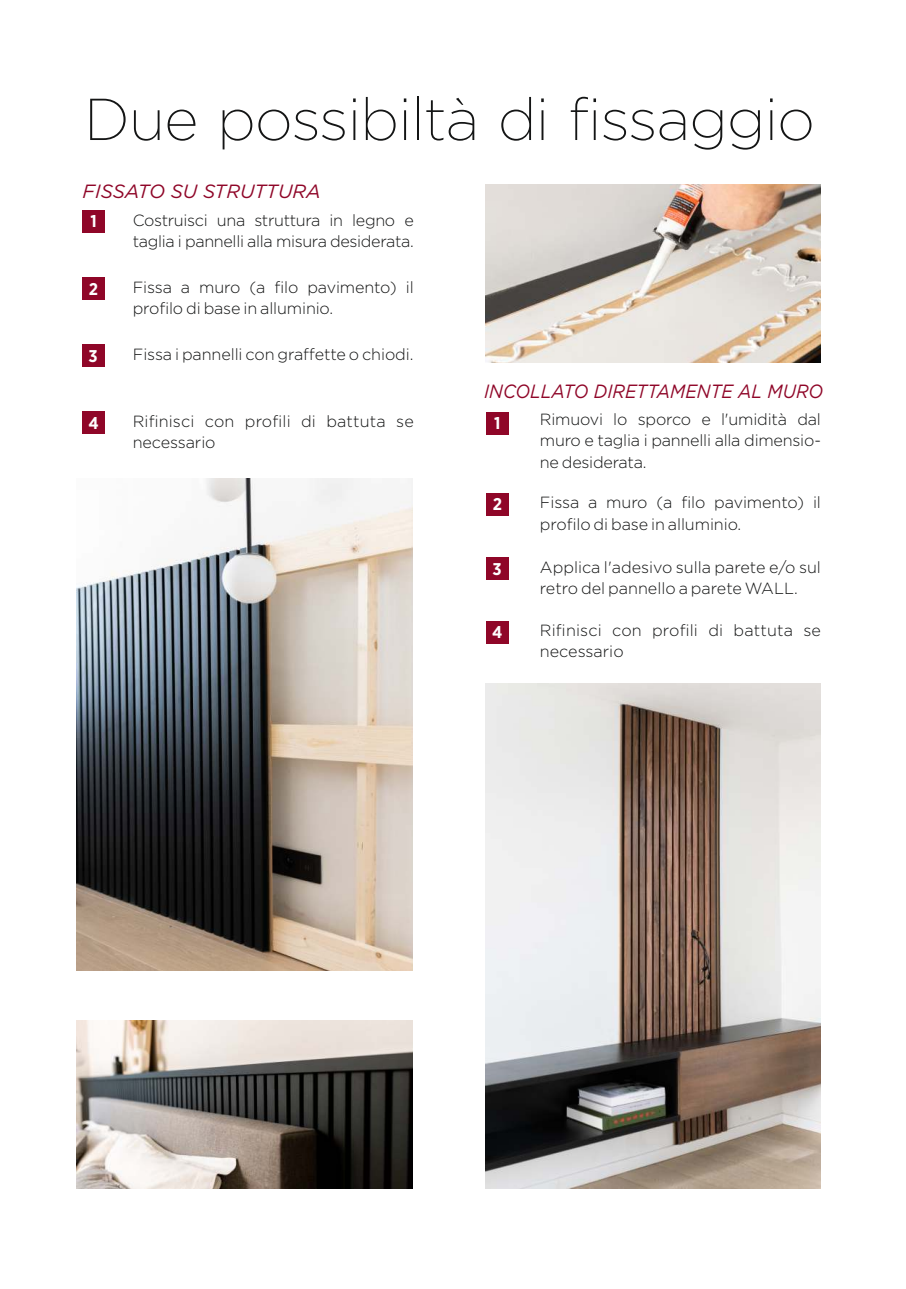
<style>
.page{position:relative;width:906px;height:1289px;background:#fff}
.page>*{position:absolute;margin:0;border:0;box-sizing:border-box;transform-origin:0 0}
.t1{font:200 58.95px "Gotham";letter-spacing:-.015em;color:#141515}
.t2{font:italic 19.2px "Gotham";color:#8f0628;scale:.92 1}
.t3{font:italic 19.2px "Gotham";color:#8f0628}
.t4{font:700 16.95px "Gotham Narrow";color:#fefefe}
.t5{font:300 16.2px/21.3px "Gotham";letter-spacing:-.01em;color:#141515}
.t6{font:300 16.2px/21.3px "Gotham";letter-spacing:.01em;color:#141515}
</style>
<div class="page">
<img style="left:76px;top:478px;width:337px;height:492px">
<img style="left:486px;top:184px;width:335px;height:178px">
<img style="left:76px;top:1020px;width:337px;height:168px">
<img style="left:486px;top:683px;width:335px;height:505px">
<div style="left:82px;top:210px;width:23px;height:23px;background:#8f0628"></div>
<div style="left:82px;top:277px;width:23px;height:23px;background:#8f0628"></div>
<div style="left:82px;top:344px;width:23px;height:23px;background:#8f0628"></div>
<div style="left:82px;top:411px;width:23px;height:23px;background:#8f0628"></div>
<div style="left:486px;top:412px;width:23px;height:23px;background:#8f0628"></div>
<div style="left:486px;top:493px;width:23px;height:23px;background:#8f0628"></div>
<div style="left:486px;top:557px;width:23px;height:23px;background:#8f0628"></div>
<div style="left:486px;top:620px;width:23px;height:23px;background:#8f0628"></div>
<h1 class="t1" style="left:84px;top:93px;width:732px">Due possibiltà di fissaggio</h1>
<p class="t3" style="left:83px;top:182px;width:240px">FISSATO SU STRUTTURA</p>
<p class="t4" style="left:90px;top:214px;width:8px">1</p>
<p class="t5" style="left:133px;top:210px;width:282px">Costruisci una struttura in legno e taglia i pannelli alla misura desiderata.</p>
<p class="t4" style="left:89px;top:281px;width:11px">2</p>
<p class="t4" style="left:89px;top:348px;width:11px">3</p>
<p class="t5" style="left:133px;top:277px;width:282px">Fissa a muro (a filo pavimento) il profilo di base in alluminio.</p>
<p class="t5" style="left:133px;top:344px;width:282px">Fissa i pannelli con graffette o chiodi.</p>
<p class="t2" style="left:484px;top:382px;width:370px">INCOLLATO DIRETTAMENTE AL MURO</p>
<p class="t4" style="left:88px;top:416px;width:12px">4</p>
<p class="t5" style="left:540px;top:409px;width:282px;text-align:justify">Rimuovi lo sporco e l'umidità dal muro e taglia i pannelli alla dimensio&shy;ne desiderata.</p>
<p class="t5" style="left:540px;top:493px;width:282px">Fissa a muro (a filo pavimento) il profilo di base in alluminio.</p>
<p class="t5" style="left:540px;top:557px;width:282px">Applica l'adesivo sulla parete e/o sul retro del pannello a parete WALL.</p>
<p class="t6" style="left:540px;top:620px;width:282px">Rifinisci con profili di battuta se necessario</p>
<p class="t6" style="left:133px;top:411px;width:282px">Rifinisci con profili di battuta se necessario</p>
<p class="t4" style="left:494px;top:416px;width:8px">1</p>
<p class="t4" style="left:493px;top:497px;width:11px">2</p>
<p class="t4" style="left:492px;top:561px;width:11px">3</p>
<p class="t4" style="left:492px;top:625px;width:12px">4</p>
</div>
